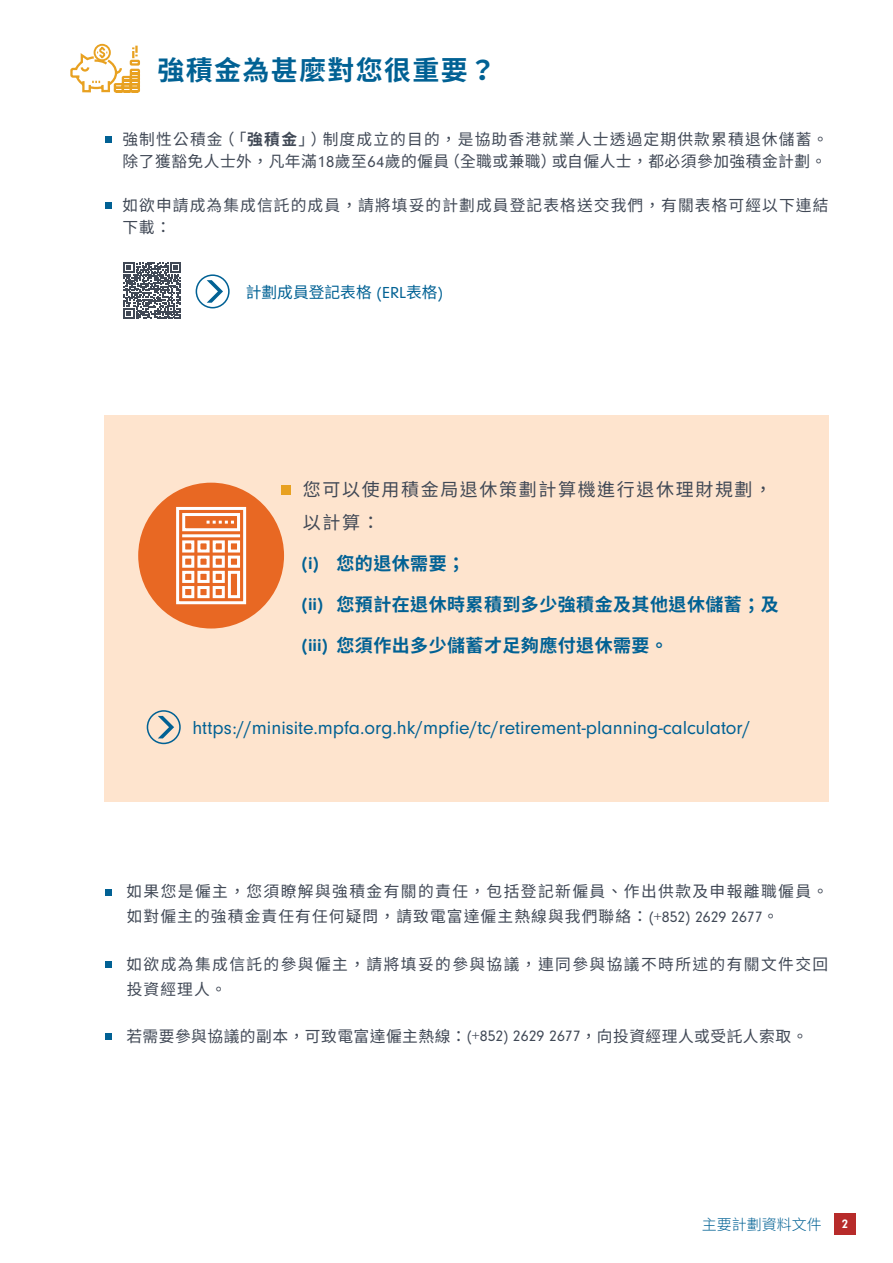
<style>
.page{position:relative;width:893px;height:1263px;background:#fff}
.page>*{position:absolute;margin:0;border:0;box-sizing:border-box;transform-origin:0 0}
.t1{font:700 27px "Noto Sans CJ Ktc";letter-spacing:.05em;color:#016194}
.t2{font:19.5px "Neuzeit Gro";color:#016194}
.t3{font:700 18px "Noto Sans CJ Ktc";letter-spacing:.025em;color:#016194}
.t4{font:18px "Noto Sans CJ Ktc";letter-spacing:.09em;color:#404855}
.t5{font:15.75px/22.2px "Noto Sans CJ Ktc";letter-spacing:.07em;color:#404855}
.t6{font:15.75px/25.2px "Noto Sans CJ Ktc";letter-spacing:.09em;color:#404855}
.t7{font:15.75px "Noto Sans CJ Ktc";letter-spacing:.03em;color:#404855}
.t8{font:15.75px "Noto Sans CJ Ktc";color:#016194}
.t9{font:300 15px "Noto Sans CJ Ktc";color:#016194}
.t10{font:700 12.75px "Neuzeit Gro";color:#fff}
.s1{font-weight:700}
.s2{font-family:"Neuzeit Gro";font-size:16.5px}
.s3{font-family:"Neuzeit Gro"}
</style>
<div class="page">
<div style="left:834px;top:1213px;width:21px;height:21px;background:#b72b2a"></div>
<div style="left:105px;top:136px;width:7px;height:7px;background:#016194"></div>
<div style="left:105px;top:202px;width:7px;height:7px;background:#016194"></div>
<div style="left:105px;top:889px;width:7px;height:6px;background:#016194"></div>
<div style="left:105px;top:961px;width:7px;height:7px;background:#016194"></div>
<div style="left:105px;top:1033px;width:7px;height:7px;background:#016194"></div>
<div style="left:196px;top:274px;width:34px;height:34px;border:2px solid #016194;border-radius:50%"></div>
<svg style="left:207px;top:280px;width:16px;height:23px"></svg>
<div style="left:130px;top:87px;width:10px;height:6px;border:2px solid #e8a121"></div>
<div style="left:130px;top:83px;width:10px;height:6px;border:2px solid #e8a121"></div>
<div style="left:130px;top:79px;width:10px;height:6px;border:2px solid #e8a121"></div>
<div style="left:130px;top:76px;width:10px;height:6px;border:2px solid #e8a121"></div>
<div style="left:130px;top:72px;width:10px;height:6px;border:2px solid #e8a121"></div>
<div style="left:130px;top:69px;width:10px;height:6px;border:2px solid #e8a121"></div>
<div style="left:130px;top:60px;width:10px;height:6px;border:2px solid #e8a121"></div>
<svg style="left:70px;top:43px;width:68px;height:50px"></svg>
<div style="left:105px;top:415px;width:724px;height:386px;background:#fee4ce"></div>
<div style="left:282px;top:485px;width:9px;height:9px;background:#e8a121"></div>
<svg style="left:124px;top:262px;width:57px;height:57px"></svg>
<div style="left:138px;top:483px;width:146px;height:145px;background:#e86823;border-radius:50%"></div>
<svg style="left:176px;top:506px;width:71px;height:99px"></svg>
<div style="left:147px;top:710px;width:34px;height:34px;border:2px solid #016194;border-radius:50%"></div>
<svg style="left:158px;top:716px;width:16px;height:22px"></svg>
<p class="t1" style="left:157px;top:55px;width:340px">強積金為甚麼對您很重要？</p>
<p class="t5" style="left:122px;top:128px;width:707px">強制性公積金（「<span class="s1">強積金</span>」）制度成立的目的，是協助香港就業人士透過定期供款累積退休儲蓄。除了獲豁免人士外，凡年滿<span class="s2">18</span>歲至<span class="s2">64</span>歲的僱員（全職或兼職）或自僱人士，都必須參加強積金計劃。</p>
<p class="t5" style="left:122px;top:194px;width:708px">如欲申請成為集成信託的成員，請將填妥的計劃成員登記表格送交我們，有關表格可經以下連結下載：</p>
<p class="t8" style="left:246px;top:283px;width:198px">計劃成員登記表格 <span class="s2">(ERL</span>表格<span class="s2">)</span></p>
<p class="t4" style="left:303px;top:480px;width:471px">您可以使用積金局退休策劃計算機進行退休理財規劃，</p>
<p class="t4" style="left:303px;top:512px;width:78px">以計算：</p>
<p class="t3" style="left:302px;top:553px;width:165px"><span class="s3">(i)</span> 您的退休需要；</p>
<p class="t3" style="left:302px;top:594px;width:478px"><span class="s3">(ii)</span> 您預計在退休時累積到多少強積金及其他退休儲蓄；及</p>
<p class="t3" style="left:302px;top:635px;width:368px"><span class="s3">(iii)</span> 您須作出多少儲蓄才足夠應付退休需要。</p>
<p class="t2" style="left:192px;top:717px;width:560px">https://minisite.mpfa.org.hk/mpfie/tc/retirement-planning-calculator/</p>
<p class="t6" style="left:126px;top:879px;width:703px">如果您是僱主，您須瞭解與強積金有關的責任，包括登記新僱員、作出供款及申報離職僱員。如對僱主的強積金責任有任何疑問，請致電富達僱主熱線與我們聯絡：<span class="s3">(+852) 2629 2677</span>。</p>
<p class="t6" style="left:126px;top:952px;width:703px">如欲成為集成信託的參與僱主，請將填妥的參與協議，連同參與協議不時所述的有關文件交回投資經理人。</p>
<p class="t7" style="left:126px;top:1027px;width:683px">若需要參與協議的副本，可致電富達僱主熱線：<span class="s3">(+852) 2629 2677</span>，向投資經理人或受託人索取。</p>
<p class="t9" style="left:702px;top:1216px;width:121px">主要計劃資料文件</p>
<p class="t10" style="left:842px;top:1217px;width:8px">2</p>
</div>
